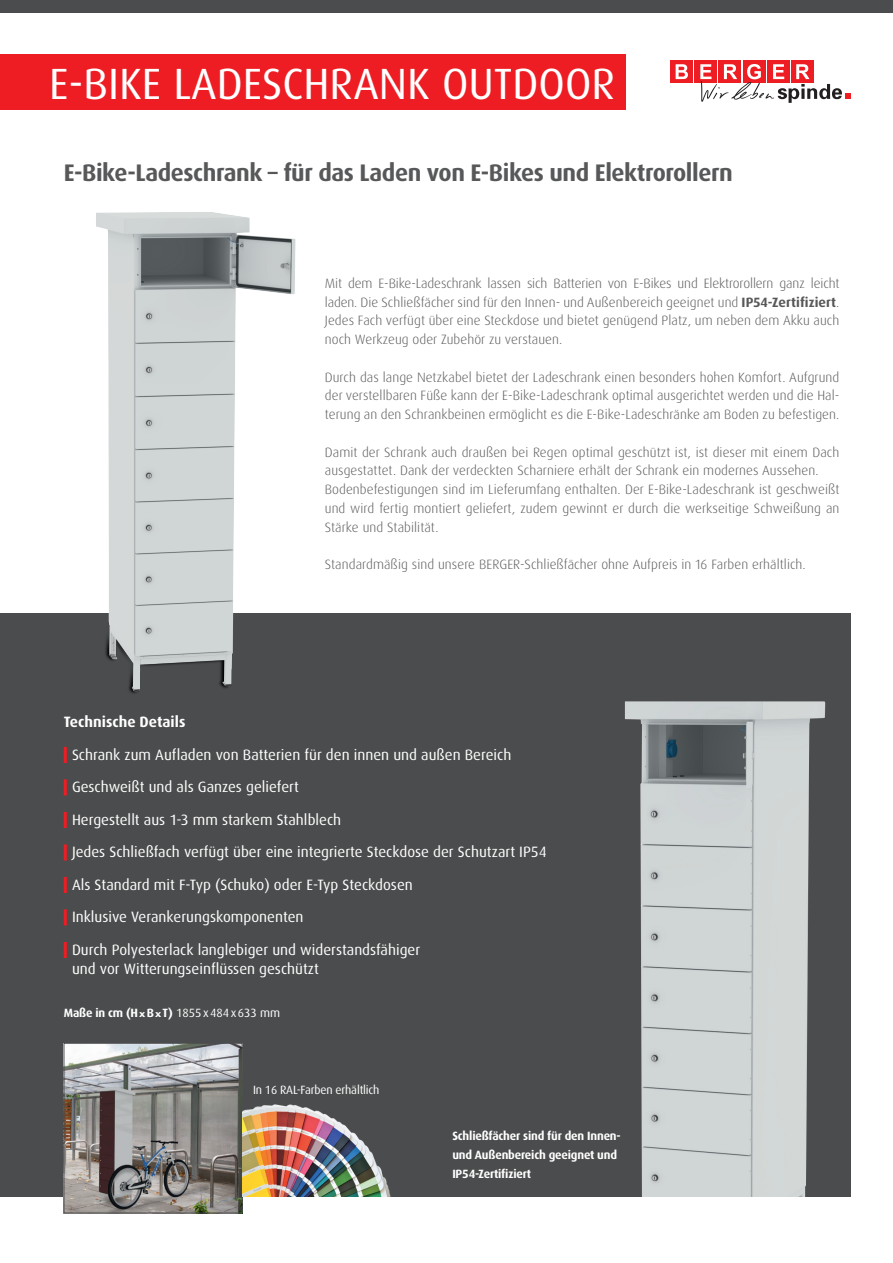
<style>
.page{position:relative;width:893px;height:1263px;background:#fff}
.page>*{position:absolute;margin:0;border:0;box-sizing:border-box;transform-origin:0 0}
.t1{font:43.8px "Dax";color:#fff}
.t2{font:700 24px "Dax";letter-spacing:-.02em;color:#57585a}
.t3{font:15px/32.5px "Dax";color:#fff}
.t4{font:700 15px "Dax";color:#fff}
.t5{font:300 13.5px/18.8px "Dax Pro";letter-spacing:.005em;color:#57585a;text-align:justify}
.t6{font:700 12px/18.8px "Dax";letter-spacing:-.015em;color:#fff}
.t7{font:12px "Dax";letter-spacing:-.015em;color:#fff}
.s1{font-weight:700}
.s2{font-weight:700;font-size:9px}
</style>
<div class="page">
<div style="left:670px;top:60px;width:22px;height:23px;background:#ee1d23"></div>
<div style="left:694px;top:60px;width:23px;height:23px;background:#ee1d23"></div>
<div style="left:719px;top:60px;width:22px;height:23px;background:#ee1d23"></div>
<div style="left:743px;top:60px;width:22px;height:23px;background:#ee1d23"></div>
<div style="left:767px;top:60px;width:23px;height:23px;background:#ee1d23"></div>
<div style="left:791px;top:60px;width:23px;height:23px;background:#ee1d23"></div>
<svg style="left:676px;top:64px;width:12px;height:15px"></svg>
<svg style="left:700px;top:64px;width:150px;height:39px"></svg>
<div style="left:0;top:0;width:893px;height:13px;background:#4b4c4d"></div>
<div style="left:0;top:613px;width:850px;height:583px;background:#4b4c4d"></div>
<img style="left:96px;top:212px;width:200px;height:481px">
<img style="left:624px;top:701px;width:202px;height:495px">
<hr style="left:64px;top:747px;width:3px;height:16px;background:#ee1d23">
<hr style="left:64px;top:779px;width:3px;height:16px;background:#ee1d23">
<hr style="left:64px;top:812px;width:3px;height:16px;background:#ee1d23">
<hr style="left:64px;top:844px;width:3px;height:16px;background:#ee1d23">
<hr style="left:64px;top:877px;width:3px;height:16px;background:#ee1d23">
<hr style="left:64px;top:909px;width:3px;height:16px;background:#ee1d23">
<hr style="left:64px;top:942px;width:3px;height:16px;background:#ee1d23">
<img style="left:66px;top:1045px;width:174px;height:166px">
<div style="left:64px;top:1043px;width:178px;height:170px;border:1px solid #4b4c4d"></div>
<div style="left:0;top:54px;width:626px;height:55px;background:#ee1d23"></div>
<img style="left:242px;top:1104px;width:149px;height:92px">
<h1 class="t1" style="left:49px;top:59px;width:567px">E-BIKE LADESCHRANK OUTDOOR</h1>
<h2 class="t2" style="left:64px;top:159px;width:671px">E-Bike-Ladeschrank – für das Laden von E-Bikes und Elektrorollern</h2>
<p class="t5" style="left:325px;top:274px;width:516px">Mit dem E-Bike-Ladeschrank lassen sich Batterien von E-Bikes und Elektrorollern ganz leicht laden. Die Schließfächer sind für den Innen- und Außenbereich geeignet und <span class="s1">IP54-Zertifiziert</span>.<br>Jedes Fach verfügt über eine Steckdose und bietet genügend Platz, um neben dem Akku auch noch Werkzeug oder Zubehör zu verstauen.</p>
<p class="t5" style="left:325px;top:368px;width:516px">Durch das lange Netzkabel bietet der Ladeschrank einen besonders hohen Komfort. Aufgrund der verstellbaren Füße kann der E-Bike-Ladeschrank optimal ausgerichtet werden und die Hal&shy;terung an den Schrankbeinen ermöglicht es die E-Bike-Ladeschränke am Boden zu befestigen.</p>
<p class="t5" style="left:325px;top:443px;width:516px;text-align:left">Damit der Schrank auch draußen bei Regen optimal geschützt ist, ist dieser mit einem Dach ausgestattet. Dank der verdeckten Scharniere erhält der Schrank ein modernes Aussehen.<br>Bodenbefestigungen sind im Lieferumfang enthalten. Der E-Bike-Ladeschrank ist geschweißt und wird fertig montiert geliefert, zudem gewinnt er durch die werkseitige Schweißung an Stärke und Stabilität.</p>
<p class="t5" style="left:325px;top:555px;width:482px">Standardmäßig sind unsere BERGER-Schließfächer ohne Aufpreis in 16 Farben erhältlich.</p>
<p class="t4" style="left:64px;top:713px;width:123px">Technische Details</p>
<p class="t3" style="left:72px;top:738px;width:476px">Schrank zum Aufladen von Batterien für den innen und außen Bereich Geschweißt und als Ganzes geliefert<br>Hergestellt aus 1-3 mm starkem Stahlblech<br>Jedes Schließfach verfügt über eine integrierte Steckdose der Schutzart IP54<br>Als Standard mit F-Typ (Schuko) oder E-Typ Steckdosen<br>Inklusive Verankerungskomponenten<br>Durch Polyesterlack langlebiger und widerstandsfähiger</p>
<p class="t3" style="left:72px;top:952px;width:248px">und vor Witterungseinflüssen geschützt</p>
<p class="t7" style="left:64px;top:1006px;width:218px"><span class="s1">Maße in cm (H</span><span class="s2">x</span><span class="s1">B</span><span class="s2">x</span><span class="s1">T)</span> 1855x484x633 mm</p>
<p class="t7" style="left:253px;top:1083px;width:128px">In 16 RAL-Farben erhältlich</p>
<p class="t6" style="left:452px;top:1126px;width:170px">Schließfächer sind für den Innen&shy;und Außenbereich geeignet und<br>IP54-Zertifiziert</p>
</div>
